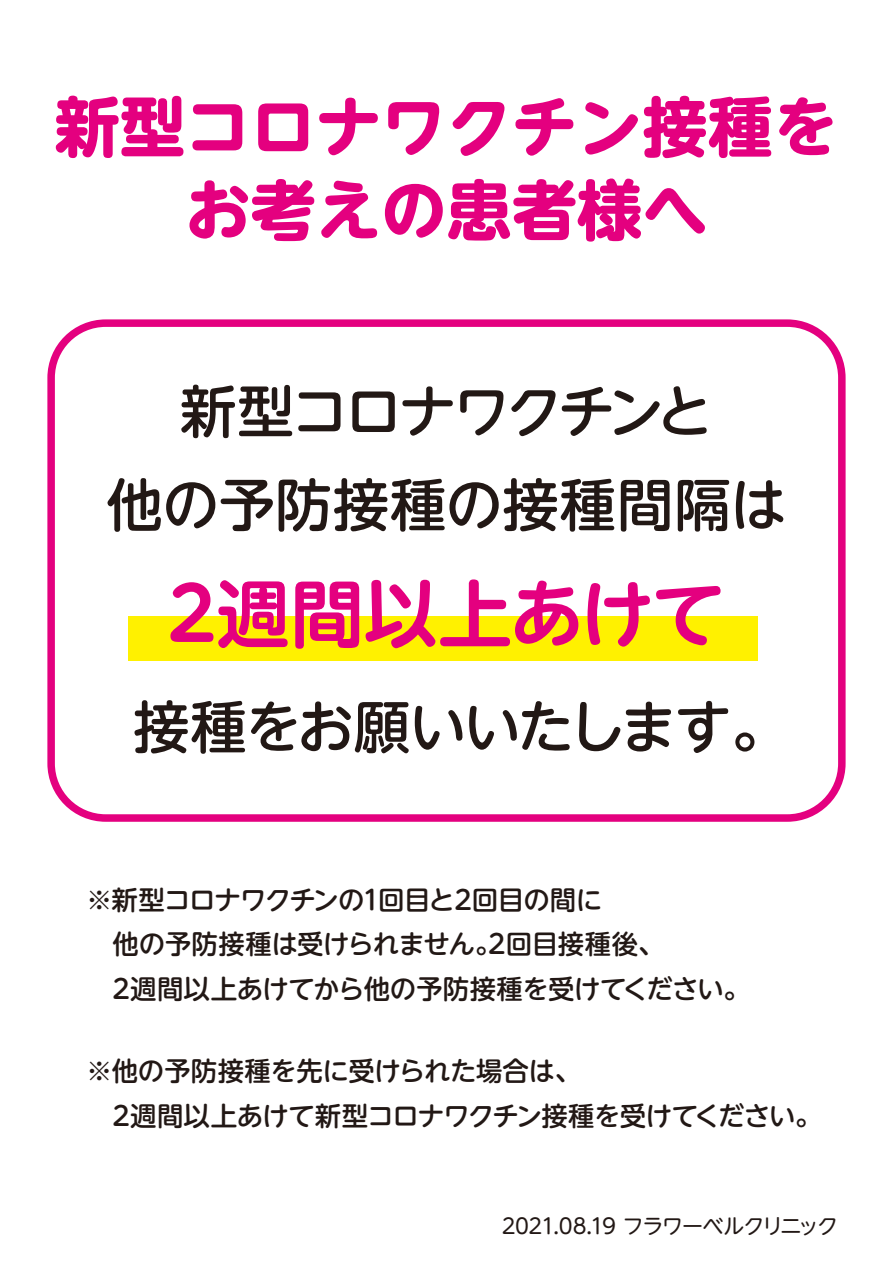
<style>
.page{position:relative;width:893px;height:1263px;background:#fff}
.page>*{position:absolute;margin:0;border:0;box-sizing:border-box;transform-origin:0 0}
.t1{font:700 73.35px "UD Shin M Go Pro De";color:#e4007f}
.t2{font:700 65.25px/83.2px "UD Shin M Go Pro";color:#e4007f;text-align:center}
.t3{font:500 56.85px/93.4px "UD Shin M Go Pro";letter-spacing:-.03em;color:#221815;text-align:center}
.t4{font:500 26.4px/44.7px "UD Shin M Go Pro";letter-spacing:-.025em;color:#221815}
.t5{font:21px "UD Shin M Go Pro";letter-spacing:-.06em;color:#221815}
</style>
<div class="page">
<div style="left:128px;top:616px;width:630px;height:45px;background:#fff100"></div>
<div style="left:47px;top:319px;width:799px;height:503px;border:8px solid #e4007f;border-radius:55px"></div>
<h2 class="t2" style="left:55px;top:82px;width:785px">新型コロナワクチン接種をお考えの患者様へ</h2>
<h3 class="t3" style="left:106px;top:362px;width:682px">新型コロナワクチンと<br>他の予防接種の接種間隔は</h3>
<h1 class="t1" style="left:168px;top:554px;width:559px">2週間以上あけて</h1>
<h3 class="t3" style="left:133px;top:677px;width:657px">接種をお願いいたします。</h3>
<p class="t4" style="left:86px;top:876px;width:665px">※新型コロナワクチンの1回目と2回目の間に<br>　他の予防接種は受けられません。2回目接種後、<br>　2週間以上あけてから他の予防接種を受けてください。</p>
<p class="t4" style="left:86px;top:1048px;width:737px">※他の予防接種を先に受けられた場合は、<br>　2週間以上あけて新型コロナワクチン接種を受けてください。</p>
<p class="t5" style="left:502px;top:1208px;width:338px">2021.08.19 フラワーベルクリニック</p>
</div>
